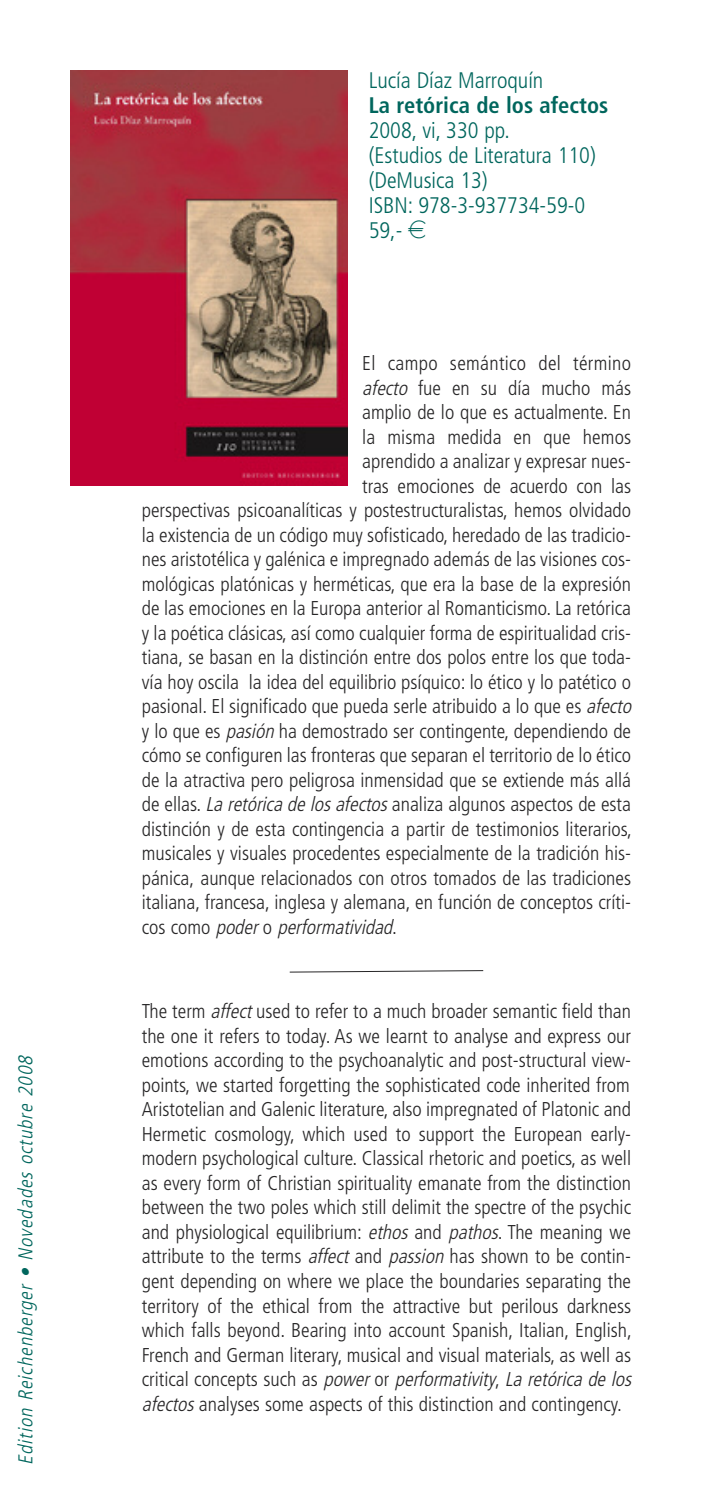
<style>
.page{position:relative;width:702px;height:1489px;background:#fff}
.page>*{position:absolute;margin:0;border:0;box-sizing:border-box;transform-origin:0 0}
.t1{font:300 condensed 22.5px/25px "Frutiger";color:#00665d}
.t2{font:700 condensed 22.5px "Frutiger";color:#00665d}
.t3{font:300 condensed 20px/24.5px "Frutiger";color:#272627}
.t4{font:italic 300 condensed 20px "Frutiger";letter-spacing:.05em;color:#00665d}
.t5{font:italic 300 condensed 20px "Frutiger";color:#272627}
.s1{font-family:"Eurofont";font-weight:400;font-stretch:normal}
.s2{font-style:italic}
.s3{font-style:normal}
</style>
<div class="page">
<svg style="left:289px;top:970px;width:195px;height:3px"></svg>
<img style="left:71px;top:71px;width:276px;height:414px">
<p class="t4" style="left:17px;top:1464px;width:414px;rotate:-90deg">Edition Reichenberger • Novedades octubre 2008</p>
<p class="t1" style="left:369px;top:69px;width:176px">Lucía Díaz Marroquín</p>
<p class="t2" style="left:369px;top:96px;width:241px">La retórica de los afectos</p>
<p class="t1" style="left:369px;top:119px;width:229px">2008, vi, 330 pp.<br>(Estudios de Literatura 110) (DeMusica 13)<br>ISBN: 978-3-937734-59-0<br>59,- <span class="s1">e</span></p>
<p class="t3" style="left:362px;top:352px;width:270px">El campo semántico del término</p>
<p class="t3" style="left:362px;top:377px;width:270px"><span class="s2">afecto</span> fue en su día mucho más</p>
<p class="t3" style="left:362px;top:401px;width:270px">amplio de lo que es actualmente. En</p>
<p class="t3" style="left:362px;top:426px;width:270px">la misma medida en que hemos</p>
<p class="t3" style="left:362px;top:450px;width:270px">aprendido a analizar y expresar nues-</p>
<p class="t3" style="left:362px;top:475px;width:270px">tras emociones de acuerdo con las</p>
<p class="t3" style="left:142px;top:499px;width:490px">perspectivas psicoanalíticas y postestructuralistas, hemos olvidado</p>
<p class="t3" style="left:142px;top:524px;width:490px">la existencia de un código muy sofisticado, heredado de las tradicio-</p>
<p class="t3" style="left:142px;top:548px;width:490px">nes aristotélica y galénica e impregnado además de las visiones cos-</p>
<p class="t3" style="left:142px;top:573px;width:490px">mológicas platónicas y herméticas, que era la base de la expresión</p>
<p class="t3" style="left:142px;top:597px;width:490px">de las emociones en la Europa anterior al Romanticismo. La retórica</p>
<p class="t3" style="left:142px;top:622px;width:490px">y la poética clásicas, así como cualquier forma de espiritualidad cris-</p>
<p class="t3" style="left:142px;top:646px;width:490px">tiana, se basan en la distinción entre dos polos entre los que toda-</p>
<p class="t3" style="left:142px;top:671px;width:490px">vía hoy oscila la idea del equilibrio psíquico: lo ético y lo patético o</p>
<p class="t3" style="left:142px;top:695px;width:495px">pasional. El significado que pueda serle atribuido a lo que es <span class="s2">afecto</span></p>
<p class="t3" style="left:142px;top:720px;width:490px">y lo que es <span class="s2">pasión</span>ha demostrado ser contingente, dependiendo de</p>
<p class="t3" style="left:142px;top:744px;width:490px">cómo se configuren las fronteras que separan el territorio de lo ético</p>
<p class="t3" style="left:142px;top:769px;width:490px">de la atractiva pero peligrosa inmensidad que se extiende más allá</p>
<p class="t3" style="left:142px;top:793px;width:490px">de ellas. <span class="s2">Laretóricadelosafectos</span>analiza algunos aspectos de esta</p>
<p class="t3" style="left:142px;top:818px;width:491px">distinción y de esta contingencia a partir de testimonios literarios,</p>
<p class="t3" style="left:142px;top:842px;width:490px">musicales y visuales procedentes especialmente de la tradición his-</p>
<p class="t3" style="left:142px;top:867px;width:490px">pánica, aunque relacionados con otros tomados de las tradiciones</p>
<p class="t3" style="left:142px;top:891px;width:490px">italiana, francesa, inglesa y alemana, en función de conceptos críti-</p>
<p class="t5" style="left:142px;top:918px;width:257px"><span class="s3">c o s c o m o</span> poder <span class="s3">o</span> performatividad<span class="s3">.</span></p>
<p class="t3" style="left:142px;top:1000px;width:495px">The term <span class="s2">affect</span>used to refer to a much broader semantic field than the one it refers to today. As we learnt to analyse and express our emotions according to the psychoanalytic and post-structural view&shy;points, we started forgetting the sophisticated code inherited from Aristotelian and Galenic literature, also impregnated of Platonic and Hermetic cosmology, which used to support the European early&shy;modern psychological culture. Classical rhetoric and poetics, as well as every form of Christian spirituality emanate from the distinction between the two poles which still delimit the spectre of the psychic and physiological equilibrium: <span class="s2">ethos</span> and <span class="s2">pathos</span>. The meaning we attribute to the terms <span class="s2">affect</span> and <span class="s2">passion</span> has shown to be contin&shy;gent depending on where we place the boundaries separating the territory of the ethical from the attractive but perilous darkness which falls beyond. Bearing into account Spanish, Italian, English, French and German literary, musical and visual materials, as well as critical concepts such as <span class="s2">power</span>or <span class="s2">performativity</span>, <span class="s2">Laretóricadelos afectos</span>analyses some aspects of this distinction and contingency.</p>
</div>
